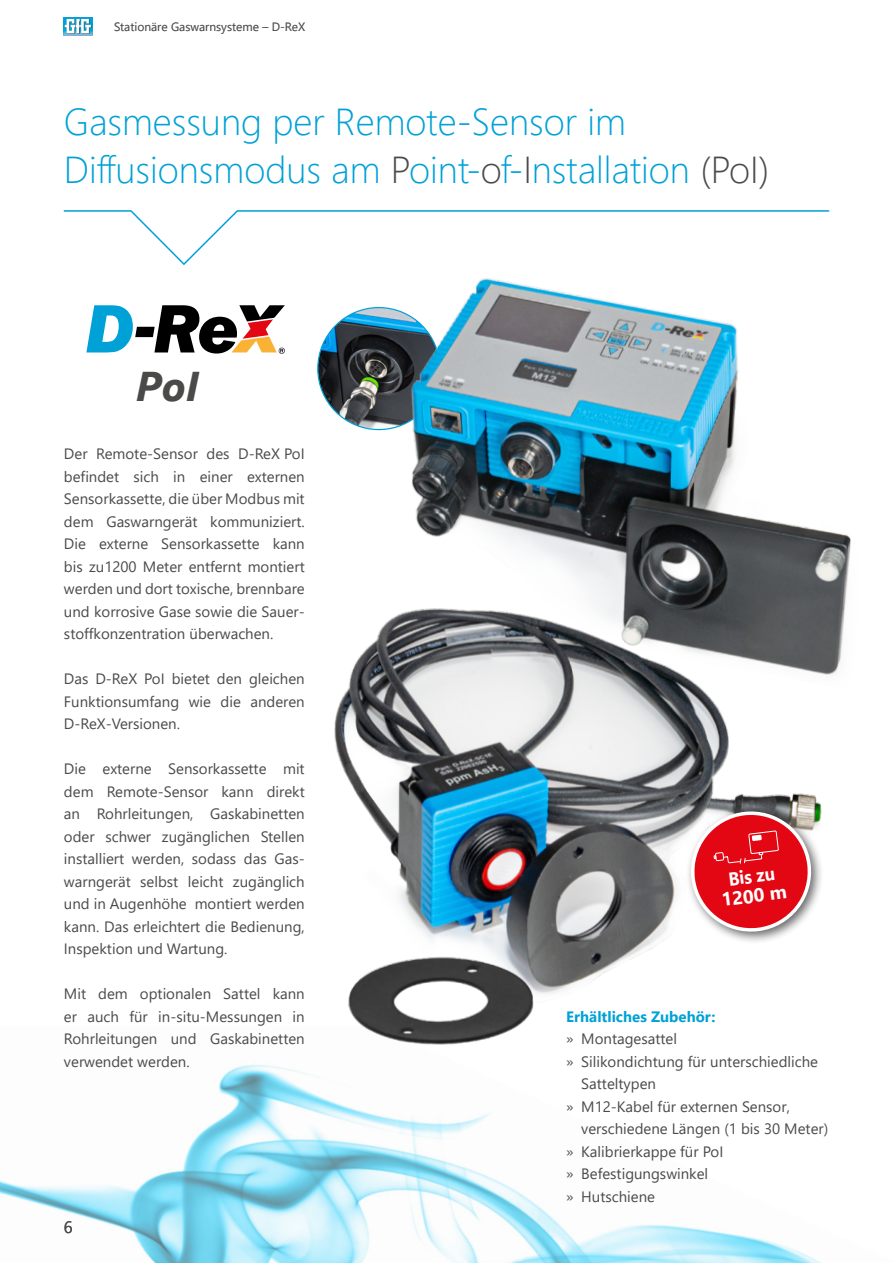
<style>
.page{position:relative;width:893px;height:1263px;background:#fff}
.page>*{position:absolute;margin:0;border:0;box-sizing:border-box;transform-origin:0 0}
.t1{font:italic 700 41.55px "Segoe UI";color:#4a4a49}
.t2{font:300 37.5px/48px "Segoe UI";color:#00a1d6}
.t3{font:700 18.75px "Segoe UI";color:#fff;scale:.91 1}
.t4{font:700 18.75px "Segoe UI";color:#fff}
.t5{font:16.5px "Segoe UI";color:#4a4a49}
.t6{font:15px/22.5px "Segoe UI";color:#4a4a49;text-align:justify}
.t7{font:700 15px "Segoe UI";color:#00a1d6}
.t8{font:12px "Segoe UI";color:#4a4a49}
.s1{color:#4a4a49}
</style>
<div class="page">
<img style="left:0;top:1065px;width:821px;height:198px">
<svg style="left:63px;top:210px;width:767px;height:55px"></svg>
<svg style="left:86px;top:305px;width:199px;height:49px"></svg>
<img style="left:304px;top:278px;width:547px;height:800px">
<div style="left:685px;top:805px;width:139px;height:140px;background:#000;opacity:.6"></div>
<svg style="left:689px;top:810px;width:124px;height:123px"></svg>
<svg style="left:63px;top:17px;width:30px;height:19px"></svg>
<p class="t8" style="left:114px;top:15px;width:192px">Stationäre Gaswarnsysteme – D-ReX</p>
<p class="t2" style="left:64px;top:94px;width:707px">Gasmessung per Remote-Sensor im<br>Diffusionsmodus am <span class="s1">P</span>oint-<span class="s1">o</span>f-<span class="s1">I</span>nstallation <span class="s1">(PoI)</span></p>
<p class="t1" style="left:136px;top:347px;width:65px">PoI</p>
<p class="t6" style="left:64px;top:441px;width:242px">Der Remote-Sensor des D-ReX PoI befindet sich in einer externen Sensorkassette, die über Modbus mit dem Gaswarngerät kommuniziert.<br>Die externe Sensorkassette kann bis zu1200 Meter entfernt montiert werden und dort toxische, brennbare und korrosive Gase sowie die Sauer&shy;stoffkonzentration überwachen.</p>
<p class="t6" style="left:64px;top:666px;width:242px">Das D-ReX PoI bietet den gleichen Funktionsumfang wie die anderen D-ReX-Versionen.</p>
<p class="t6" style="left:64px;top:756px;width:242px">Die externe Sensorkassette mit dem Remote-Sensor kann direkt an Rohrleitungen, Gaskabinetten oder schwer zugänglichen Stellen installiert werden, sodass das Gas&shy;warngerät selbst leicht zugänglich und in Augenhöhe montiert werden kann. Das erleichtert die Bedienung, Inspektion und Wartung.</p>
<p class="t6" style="left:64px;top:981px;width:242px">Mit dem optionalen Sattel kann er auch für in-situ-Messungen in Rohrleitungen und Gaskabinetten verwendet werden.</p>
<p class="t5" style="left:64px;top:1212px;width:10px">6</p>
<p class="t3" style="left:726px;top:861px;width:53px;rotate:-7deg">Bis zu</p>
<p class="t4" style="left:719px;top:882px;width:67px;rotate:-7deg">1200 m</p>
<p class="t7" style="left:566px;top:1002px;width:151px">Erhältliches Zubehör:</p>
<p class="t6" style="left:566px;top:1026px;width:112px">» Montagesattel</p>
<p class="t6" style="left:581px;top:1049px;width:238px;text-indent:-15px">» Silikondichtung für unterschiedliche<br>Satteltypen</p>
<p class="t6" style="left:581px;top:1094px;width:249px;text-indent:-15px">» M12-Kabel für externen Sensor, verschiedene Längen (1 bis 30 Meter)</p>
<p class="t6" style="left:566px;top:1139px;width:159px">» Kalibrierkappe für PoI</p>
<p class="t6" style="left:566px;top:1161px;width:143px">» Befestigungswinkel</p>
<p class="t6" style="left:566px;top:1184px;width:90px">» Hutschiene</p>
</div>
